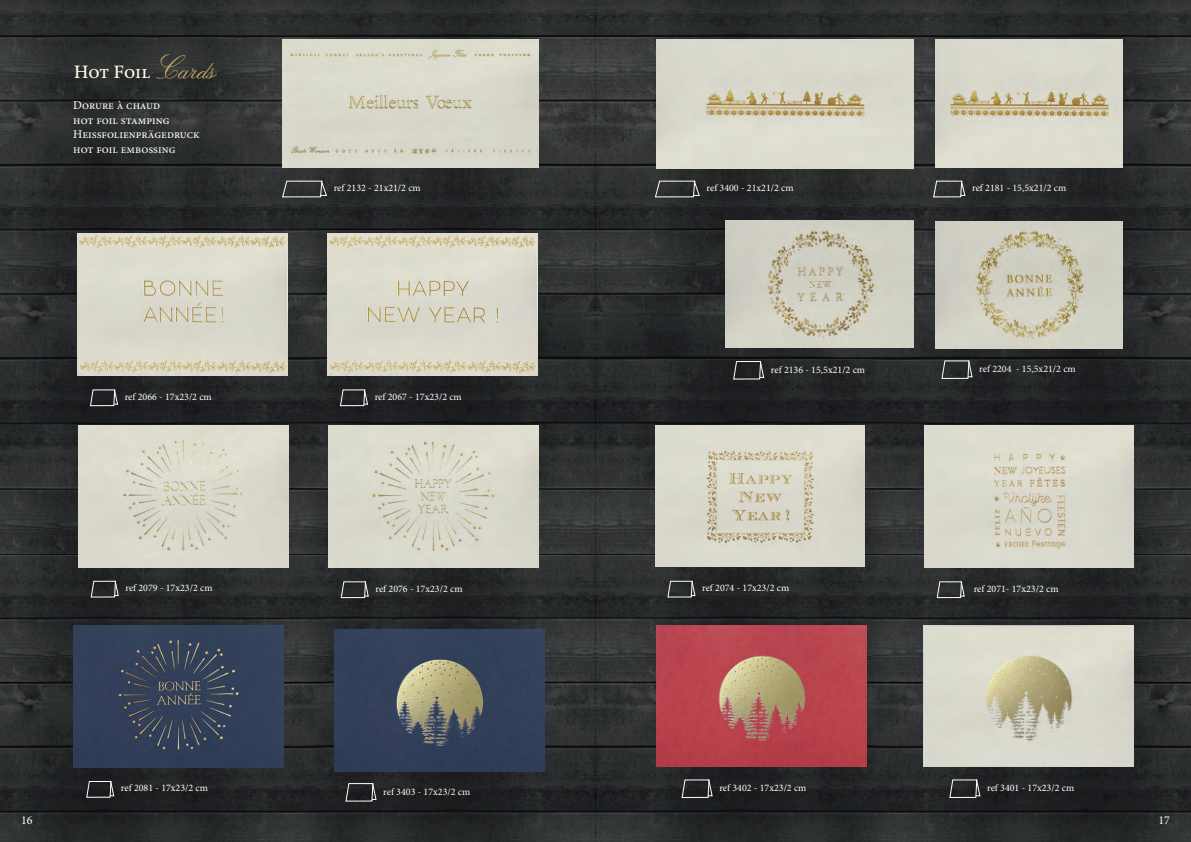
<style>
.page{position:relative;width:1191px;height:842px;background:#fff}
.page>*{position:absolute;margin:0;border:0;box-sizing:border-box;transform-origin:0 0}
.t1{font:19px "Minion Variable Concept";color:#fffde9}
.t2{font:12px/14.4px "Minion Pro";color:#fff}
.t3{font:10px "Minion Pro";color:#fff}
.s1{font-family:"Lucia BT";font-size:32px;color:#cdb067}
</style>
<div class="page">
<img style="left:0;top:0;width:1191px;height:842px">
<svg style="left:86px;top:780px;width:29px;height:18px"></svg>
<img style="left:74px;top:625px;width:210px;height:142px">
<svg style="left:340px;top:581px;width:29px;height:17px"></svg>
<img style="left:328px;top:425px;width:210px;height:142px">
<svg style="left:340px;top:389px;width:28px;height:17px"></svg>
<img style="left:328px;top:234px;width:209px;height:142px">
<svg style="left:90px;top:580px;width:29px;height:18px"></svg>
<img style="left:78px;top:426px;width:210px;height:142px">
<svg style="left:90px;top:389px;width:28px;height:17px"></svg>
<img style="left:78px;top:234px;width:209px;height:142px">
<img style="left:924px;top:426px;width:209px;height:142px">
<svg style="left:936px;top:581px;width:29px;height:17px"></svg>
<img style="left:655px;top:425px;width:210px;height:142px">
<svg style="left:667px;top:580px;width:29px;height:18px"></svg>
<svg style="left:654px;top:180px;width:46px;height:18px"></svg>
<svg style="left:282px;top:180px;width:45px;height:18px"></svg>
<img style="left:283px;top:40px;width:255px;height:127px">
<img style="left:656px;top:40px;width:257px;height:128px">
<img style="left:935px;top:40px;width:187px;height:127px">
<svg style="left:933px;top:180px;width:32px;height:18px"></svg>
<img style="left:334px;top:629px;width:210px;height:142px">
<img style="left:924px;top:625px;width:209px;height:142px">
<svg style="left:949px;top:779px;width:31px;height:19px"></svg>
<img style="left:726px;top:221px;width:187px;height:126px">
<svg style="left:733px;top:360px;width:31px;height:20px"></svg>
<svg style="left:941px;top:360px;width:32px;height:19px"></svg>
<img style="left:935px;top:221px;width:187px;height:127px">
<img style="left:656px;top:625px;width:210px;height:142px">
<svg style="left:681px;top:779px;width:32px;height:19px"></svg>
<svg style="left:345px;top:782px;width:32px;height:20px"></svg>
<h1 class="t1" style="left:74px;top:59px;width:144px">Hot Foil <span class="s1">Cards</span></h1>
<p class="t2" style="left:73px;top:98px;width:128px">Dorure à chaud<br>hot foil stamping<br>Heissfolienprägedruck hot foil embossing</p>
<p class="t3" style="left:334px;top:181px;width:89px">ref 2132 - 21x21/2 cm</p>
<p class="t3" style="left:706px;top:181px;width:89px">ref 3400 - 21x21/2 cm</p>
<p class="t3" style="left:972px;top:181px;width:96px">ref 2181 - 15,5x21/2 cm</p>
<p class="t3" style="left:771px;top:363px;width:96px">ref 2136 - 15,5x21/2 cm</p>
<p class="t3" style="left:979px;top:363px;width:98px">ref 2204 - 15,5x21/2 cm</p>
<p class="t3" style="left:125px;top:390px;width:89px">ref 2066 - 17x23/2 cm</p>
<p class="t3" style="left:375px;top:390px;width:89px">ref 2067 - 17x23/2 cm</p>
<p class="t3" style="left:125px;top:581px;width:89px">ref 2079 - 17x23/2 cm</p>
<p class="t3" style="left:375px;top:582px;width:89px">ref 2076 - 17x23/2 cm</p>
<p class="t3" style="left:702px;top:581px;width:89px">ref 2074 - 17x23/2 cm</p>
<p class="t3" style="left:973px;top:582px;width:86px">ref 2071- 17x23/2 cm</p>
<p class="t3" style="left:121px;top:781px;width:89px">ref 2081 - 17x23/2 cm</p>
<p class="t3" style="left:383px;top:785px;width:89px">ref 3403 - 17x23/2 cm</p>
<p class="t3" style="left:719px;top:781px;width:89px">ref 3402 - 17x23/2 cm</p>
<p class="t3" style="left:987px;top:781px;width:89px">ref 3401 - 17x23/2 cm</p>
<p class="t2" style="left:21px;top:813px;width:13px">16</p>
<p class="t2" style="left:1158px;top:813px;width:13px">17</p>
</div>
